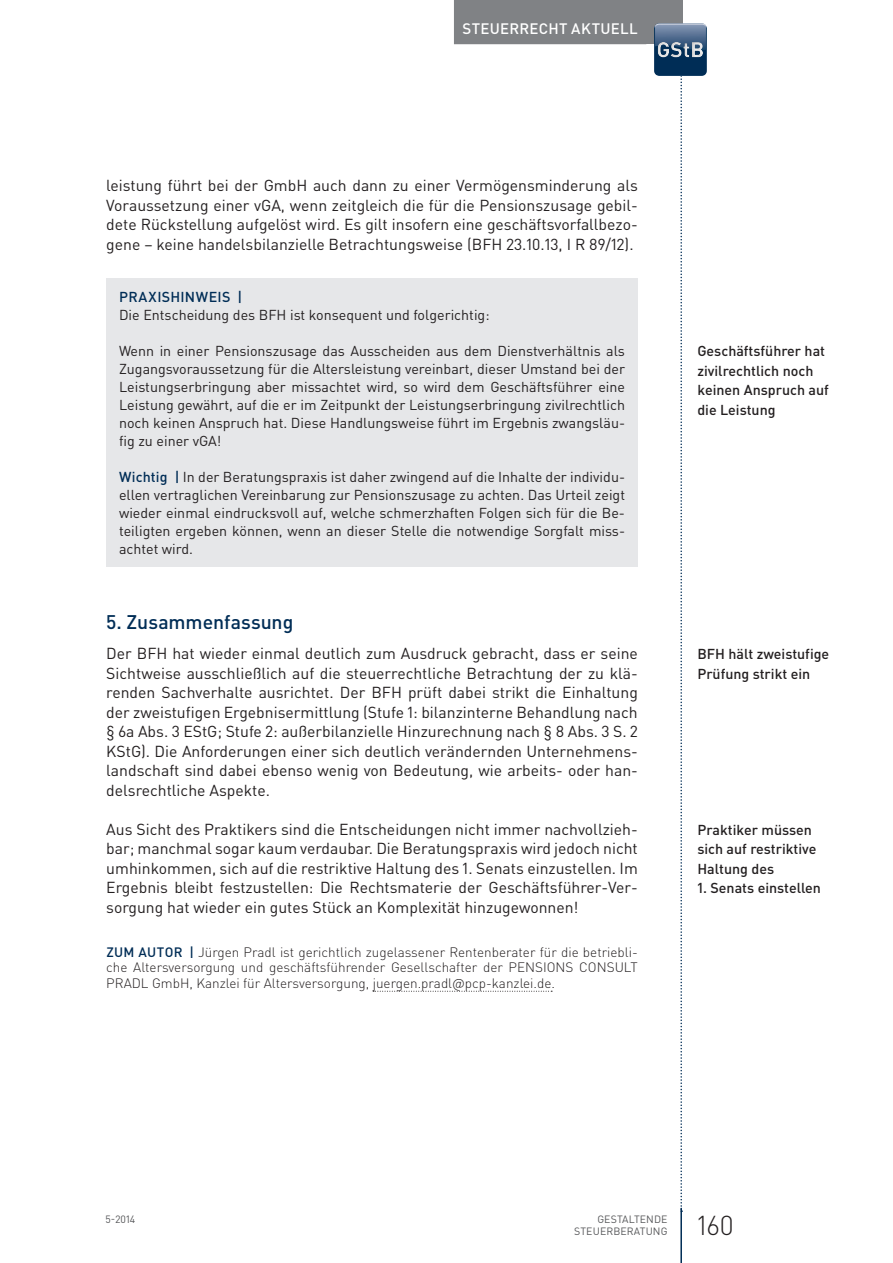
<style>
.page{position:relative;width:893px;height:1263px;background:#fff}
.page>*{position:absolute;margin:0;border:0;box-sizing:border-box;transform-origin:0 0}
.t1{font:300 27px "DIN Pro";color:#231f20}
.t2{font:500 19.5px "DIN Pro";letter-spacing:-.005em;color:#002d56}
.t3{font:15.75px/19.5px "DIN Pro";color:#231f20;text-align:justify}
.t4{font:500 15px "DIN Pro";letter-spacing:.02em;color:#fff}
.t5{font:14.25px/18px "DIN Pro";color:#231f20;text-align:justify}
.t6{font:500 14.25px/19.5px "DIN Pro";color:#231f20}
.t7{font:500 14.25px "DIN Pro";letter-spacing:.035em;color:#002d56}
.t8{font:300 13.5px/15.8px "DIN Pro";color:#231f20;text-align:justify}
.t9{font:10.5px "DIN Pro";color:#57585a}
.s1{font-weight:500;color:#002d56}
</style>
<div class="page">
<div style="left:638px;top:0;width:44px;height:44px;background:#808285"></div>
<hr style="left:680px;top:1208px;width:2px;height:55px;background:#002d56">
<div style="left:454px;top:0;width:192px;height:44px;background:#808285"></div>
<img style="left:654px;top:23px;width:53px;height:53px">
<svg style="left:658px;top:0;width:45px;height:1212px"></svg>
<div style="left:655px;top:41px;width:49px;height:16px;background:#231f20;opacity:.3"></div>
<svg style="left:373px;top:991px;width:179px;height:1px"></svg>
<div style="left:106px;top:278px;width:532px;height:288px;background:#e6e7e9"></div>
<p class="t4" style="left:462px;top:18px;width:177px">Steuerrecht aktuell</p>
<p class="t3" style="left:106px;top:175px;width:533px">leistung führt bei der GmbH auch dann zu einer Vermögensminderung als Voraussetzung einer vGA, wenn zeitgleich die für die Pensionszusage gebil&shy;dete Rückstellung aufgelöst wird. Es gilt insofern eine geschäftsvorfallbezo&shy;gene – keine handelsbilanzielle Betrachtungsweise (BFH 23.10.13, I R 89/12).</p>
<p class="t7" style="left:119px;top:287px;width:125px">Praxishinweis |</p>
<p class="t5" style="left:119px;top:305px;width:372px">Die Entscheidung des BFH ist konsequent und folgerichtig:</p>
<p class="t5" style="left:119px;top:341px;width:507px">Wenn in einer Pensionszusage das Ausscheiden aus dem Dienstverhältnis als Zugangsvoraussetzung für die Altersleistung vereinbart, dieser Umstand bei der Leistungserbringung aber missachtet wird, so wird dem Geschäftsführer eine Leistung gewährt, auf die er im Zeitpunkt der Leistungserbringung zivilrechtlich noch keinen Anspruch hat. Diese Handlungsweise führt im Ergebnis zwangsläu&shy;fig zu einer vGA!</p>
<p class="t5" style="left:119px;top:467px;width:508px"><span class="s1">Wichtig |</span> I n der Beratungspraxis ist daher zwingend auf die I nhalte der individu&shy;ellen vertraglichen Vereinbarung zur Pensionszusage zu achten. Das Urteil zeigt wieder einmal eindrucksvoll auf, welche schmerzhaften Folgen sich für die Be&shy;teiligten ergeben können, wenn an dieser Stelle die notwendige Sorgfalt miss&shy;achtet wird.</p>
<p class="t2" style="left:106px;top:609px;width:189px">5. Zusammenfassung</p>
<p class="t3" style="left:106px;top:643px;width:533px">Der BFH hat wieder einmal deutlich zum Ausdruck gebracht, dass er seine Sichtweise ausschließlich auf die steuerrechtliche Betrachtung der zu klä&shy;renden Sachverhalte ausrichtet. Der BFH prüft dabei strikt die Einhaltung der zweistufigen Ergebnisermittlung (Stufe 1: bilanzinterne Behandlung nach § 6a Abs. 3 EStG; Stufe 2: außerbilanzielle Hinzurechnung nach § 8 Abs. 3 S. 2<br>KStG). Die Anforderungen einer sich deutlich verändernden Unternehmens&shy;landschaft sind dabei ebenso wenig von Bedeutung, wie arbeits- oder han&shy;delsrechtliche Aspekte.</p>
<p class="t3" style="left:106px;top:819px;width:533px">Aus Sicht des Praktikers sind die Entscheidungen nicht immer nachvollzieh&shy;bar; manchmal sogar kaum verdaubar. Die Beratungspraxis wird jedoch nicht umhinkommen, sich auf die restriktive Haltung des 1. Senats einzustellen. I m Ergebnis bleibt festzustellen: Die Rechtsmaterie der Geschäftsführer-Ver&shy;sorgung hat wieder ein gutes Stück an Komplexität hinzugewonnen!</p>
<p class="t8" style="left:106px;top:943px;width:533px"><span class="s1">Zum Autor |</span> Jürgen Pradl ist gerichtlich zugelassener Rentenberater für die betriebli&shy;che Altersversorgung und geschäftsführender Gesellschafter der PENSIONS CONSULT PRADL GmbH, Kanzlei für Altersversorgung, juergen.pradl@pcp-kanzlei.de.</p>
<p class="t6" style="left:697px;top:341px;width:133px">Geschäftsführer hat zivilrechtlich noch keinen Anspruch auf die Leistung</p>
<p class="t6" style="left:697px;top:644px;width:133px">BFH hält zweistufige<br>Prüfung strikt ein</p>
<p class="t6" style="left:697px;top:819px;width:121px">Praktiker müssen sich auf restriktive<br>Haltung des</p>
<p class="t6" style="left:697px;top:878px;width:125px">1. Senats einstellen</p>
<p class="t9" style="left:106px;top:1212px;width:31px">5-2014</p>
<p class="t9" style="left:597px;top:1212px;width:14px">Gesta</p>
<p class="t9" style="left:629px;top:1212px;width:13px">ltende</p>
<p class="t9" style="left:574px;top:1224px;width:14px">Steuerberatung</p>
<h1 class="t1" style="left:697px;top:1207px;width:38px">160</h1>
</div>
